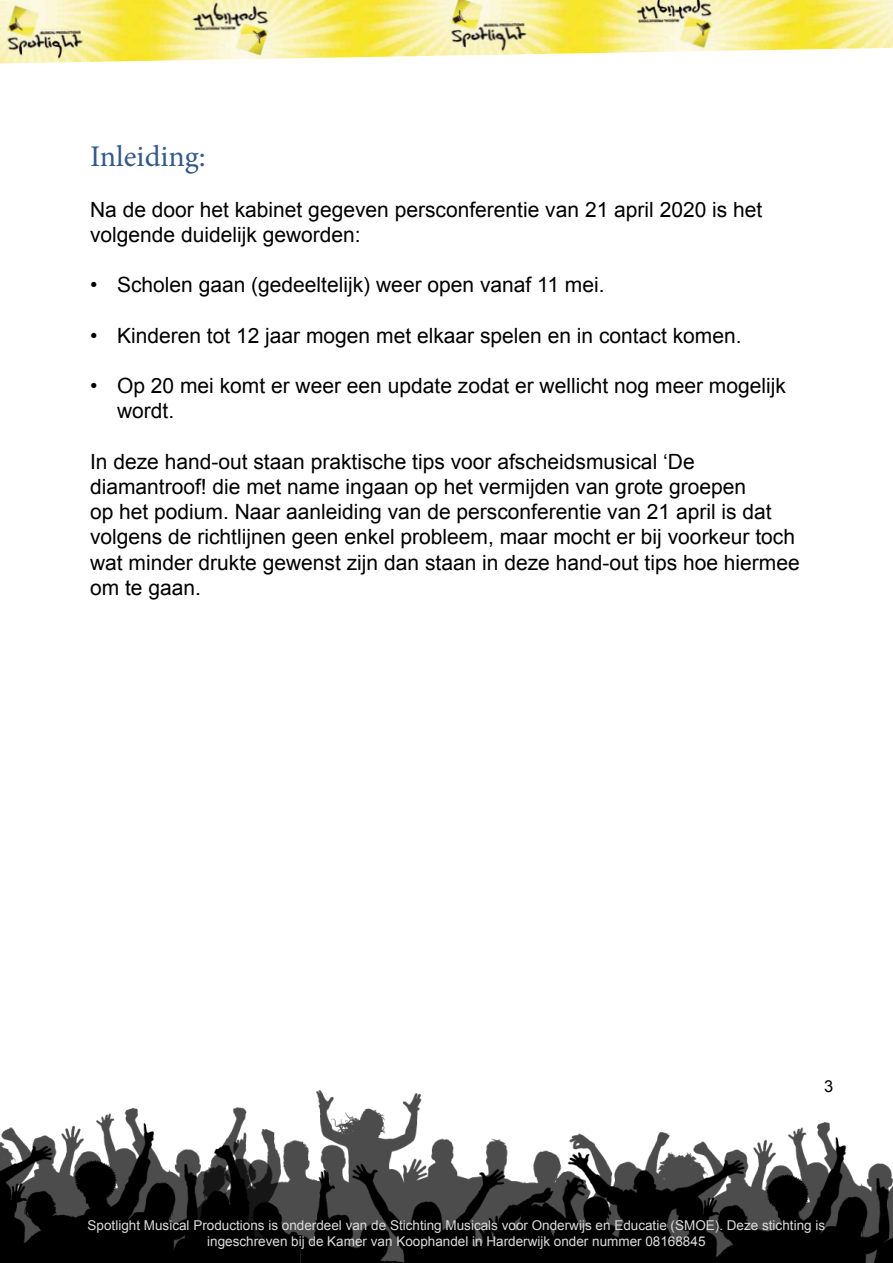
<style>
.page{position:relative;width:893px;height:1263px;background:#fff}
.page>*{position:absolute;margin:0;border:0;box-sizing:border-box;transform-origin:0 0}
.t1{font:30px "Minion Pro";color:#345a8a}
.t2{font:21px/25.2px "Arial";color:#000}
.t3{font:16.5px "Arial";color:#000}
.t4{font:13.5px/16.2px "Arial";color:#dcdcdc;text-align:center}
</style>
<div class="page">
<img style="left:411px;top:1093px;width:482px;height:170px">
<img style="left:0;top:1090px;width:411px;height:173px">
<img style="left:0;top:0;width:364px;height:64px">
<img style="left:357px;top:0;width:459px;height:57px">
<img style="left:801px;top:0;width:92px;height:49px">
<h1 class="t1" style="left:90px;top:137px;width:117px">Inleiding:</h1>
<p class="t2" style="left:90px;top:197px;width:674px">Na de door het kabinet gegeven persconferentie van 21 april 2020 is het volgende duidelijk geworden:</p>
<p class="t2" style="left:90px;top:273px;width:516px">• Scholen gaan (gedeeltelijk) weer open vanaf 11 mei.</p>
<p class="t2" style="left:90px;top:323px;width:653px">• Kinderen tot 12 jaar mogen met elkaar spelen en in contact komen.</p>
<p class="t2" style="left:117px;top:373px;width:670px;text-indent:-27px">• Op 20 mei komt er weer een update zodat er wellicht nog meer mogelijk wordt.</p>
<p class="t2" style="left:90px;top:449px;width:711px">In deze hand-out staan praktische tips voor afscheidsmusical ‘De diamantroof! die met name ingaan op het vermijden van grote groepen<br>op het podium. Naar aanleiding van de persconferentie van 21 april is dat volgens de richtlijnen geen enkel probleem, maar mocht er bij voorkeur toch wat minder drukte gewenst zijn dan staan in deze hand-out tips hoe hiermee om te gaan.</p>
<p class="t3" style="left:824px;top:1075px;width:11px">3</p>
<p class="t4" style="left:88px;top:1217px;width:739px">Spotlight Musical Productions is onderdeel van de Stichting Musicals voor Onderwijs en Educatie (SMOE). Deze stichting is ingeschreven bij de Kamer van Koophandel in Harderwijk onder nummer 08168845</p>
</div>
